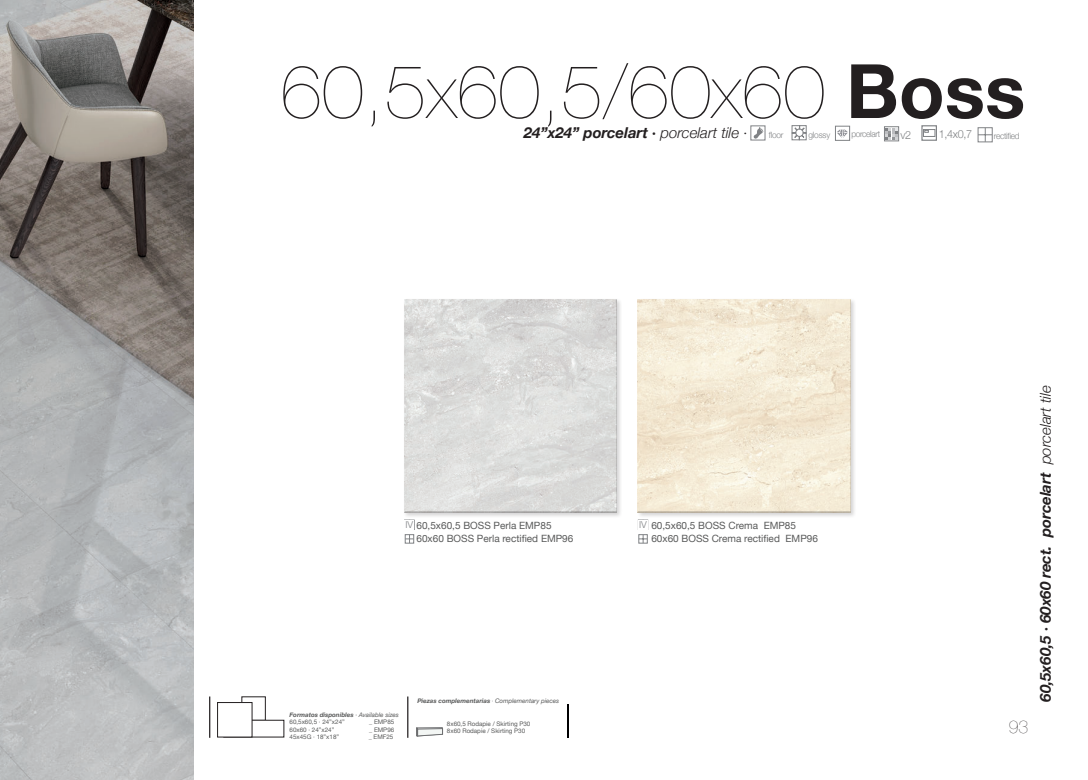
<style>
.page{position:relative;width:1088px;height:780px;background:#fff}
.page>*{position:absolute;margin:0;border:0;box-sizing:border-box;transform-origin:0 0}
.Titulo{font:200 75px "Helvetica Neue";color:#231f20}
.t1{font:17.5px "Helvetica Neue";color:#231f20}
.t2{font:italic 700 15px "Helvetica Neue";color:#231f20}
.t3{font:300 11.25px "Helvetica Neue";color:#818385;scale:.96 1}
.t4{font:10px "Helvetica Neue";color:#595a5a}
.t5{font:300 8.75px "Helvetica Neue";letter-spacing:-.04em;color:#818385;scale:.95 1}
.t6{font:6.25px "Helvetica Neue";color:#595a5a}
.t7{font:italic 700 6.25px "Helvetica Neue";color:#595a5a}
.s1{font-weight:700}
.s2{font-weight:300}
.s3{font-family:"Helvetica Neue LT Com";font-weight:300;font-size:9.62px;color:#808285}
.s4{font-weight:400;font-style:normal}
.s5{font-weight:400}
.s6{font-family:"Avenir Next LT Pro";font-weight:400;font-style:normal}
</style>
<div class="page">
<img style="left:0;top:0;width:193px;height:780px">
<div style="left:636px;top:298px;width:220px;height:220px;background:#231f20;opacity:.2"></div>
<div style="left:637px;top:299px;width:214px;height:214px;background:#231f20;opacity:.3"></div>
<div style="left:403px;top:298px;width:220px;height:220px;background:#231f20;opacity:.2"></div>
<div style="left:403px;top:299px;width:214px;height:214px;background:#231f20;opacity:.3"></div>
<div style="left:404px;top:519px;width:11px;height:11px;border:1px solid #808285"></div>
<div style="left:835px;top:126px;width:15px;height:15px;border:1px solid #808285"></div>
<svg style="left:836px;top:129px;width:12px;height:9px"></svg>
<svg style="left:886px;top:128px;width:11px;height:11px"></svg>
<div style="left:884px;top:126px;width:15px;height:15px;border:1px solid #808285"></div>
<div style="left:750px;top:125px;width:15px;height:15px;border:1px solid #808285"></div>
<svg style="left:753px;top:127px;width:10px;height:12px"></svg>
<svg style="left:791px;top:125px;width:16px;height:16px"></svg>
<svg style="left:638px;top:519px;width:10px;height:24px"></svg>
<svg style="left:404px;top:519px;width:10px;height:24px"></svg>
<div style="left:921px;top:125px;width:16px;height:16px;border:1px solid #808285"></div>
<div style="left:923px;top:129px;width:12px;height:8px;border:1px solid #808285"></div>
<hr style="left:407px;top:696px;width:1px;height:41px;background:#231f20">
<div style="left:241px;top:696px;width:25px;height:24px;border:1px solid #231f20"></div>
<div style="left:223px;top:719px;width:61px;height:18px;border:1px solid #231f20"></div>
<div style="left:218px;top:702px;width:34px;height:35px;background:#fff"></div>
<div style="left:217px;top:702px;width:35px;height:35px;border:1px solid #231f20"></div>
<hr style="left:209px;top:696px;width:1px;height:41px;background:#231f20">
<svg style="left:416px;top:727px;width:8px;height:10px"></svg>
<svg style="left:417px;top:727px;width:26px;height:9px"></svg>
<hr style="left:567px;top:704px;width:1px;height:33px;background:#000001">
<div style="left:977px;top:127px;width:16px;height:15px;border:1px solid #808285"></div>
<svg style="left:978px;top:128px;width:14px;height:14px"></svg>
<p class="Titulo" style="left:280px;top:48px;width:746px">60,5x60,5/60x60 <span class="s1">Boss</span></p>
<p class="t2" style="left:524px;top:124px;width:225px">24”x24” porcelart · <span class="s2">porcelart tile ·</span></p>
<p class="t5" style="left:769px;top:129px;width:17px">floor</p>
<p class="t5" style="left:808px;top:129px;width:24px">glossy</p>
<p class="t5" style="left:851px;top:129px;width:32px">porcelart</p>
<p class="t3" style="left:900px;top:128px;width:13px">v2</p>
<p class="t3" style="left:939px;top:127px;width:36px">1,4x0,7</p>
<p class="t5" style="left:994px;top:130px;width:28px">rectified</p>
<p class="t4" style="left:405px;top:519px;width:148px"><span class="s3">IV</span> 60,5x60,5 BOSS Perla EMP85</p>
<p class="t4" style="left:416px;top:533px;width:158px">60x60 BOSS Perla rectified EMP96</p>
<p class="t7" style="left:290px;top:710px;width:111px">Formatos disponibles <span class="s4">·</span> <span class="s5">Available sizes</span></p>
<p class="t6" style="left:290px;top:718px;width:57px">60,5x60,5 · 24”x24”</p>
<p class="t6" style="left:369px;top:718px;width:27px">_ EMP85</p>
<p class="t6" style="left:290px;top:726px;width:46px">60x60 · 24”x24”</p>
<p class="t6" style="left:369px;top:726px;width:27px">_ EMP96</p>
<p class="t6" style="left:290px;top:733px;width:51px">45x45G · 18”x18”</p>
<p class="t6" style="left:369px;top:733px;width:26px">_ EMF25</p>
<p class="t7" style="left:417px;top:696px;width:143px">Piezas complementarias <span class="s6">·</span> <span class="s5">Complementary pieces</span></p>
<p class="t6" style="left:447px;top:719px;width:85px">8x60,5 Rodapie / Skirting P30</p>
<p class="t6" style="left:447px;top:727px;width:80px">8x60 Rodapie / Skirting P30</p>
<p class="t4" style="left:639px;top:519px;width:158px"><span class="s3">IV</span> 60,5x60,5 BOSS Crema EMP85</p>
<p class="t4" style="left:651px;top:533px;width:168px">60x60 BOSS Crema rectified EMP96</p>
<h2 class="t1" style="left:1009px;top:716px;width:21px">93</h2>
<h3 class="t2" style="left:1036px;top:701px;width:318px;rotate:-90deg">60,5x60,5 · 60x60 rect. porcelart <span class="s2">porcelart tile</span></h3>
</div>
